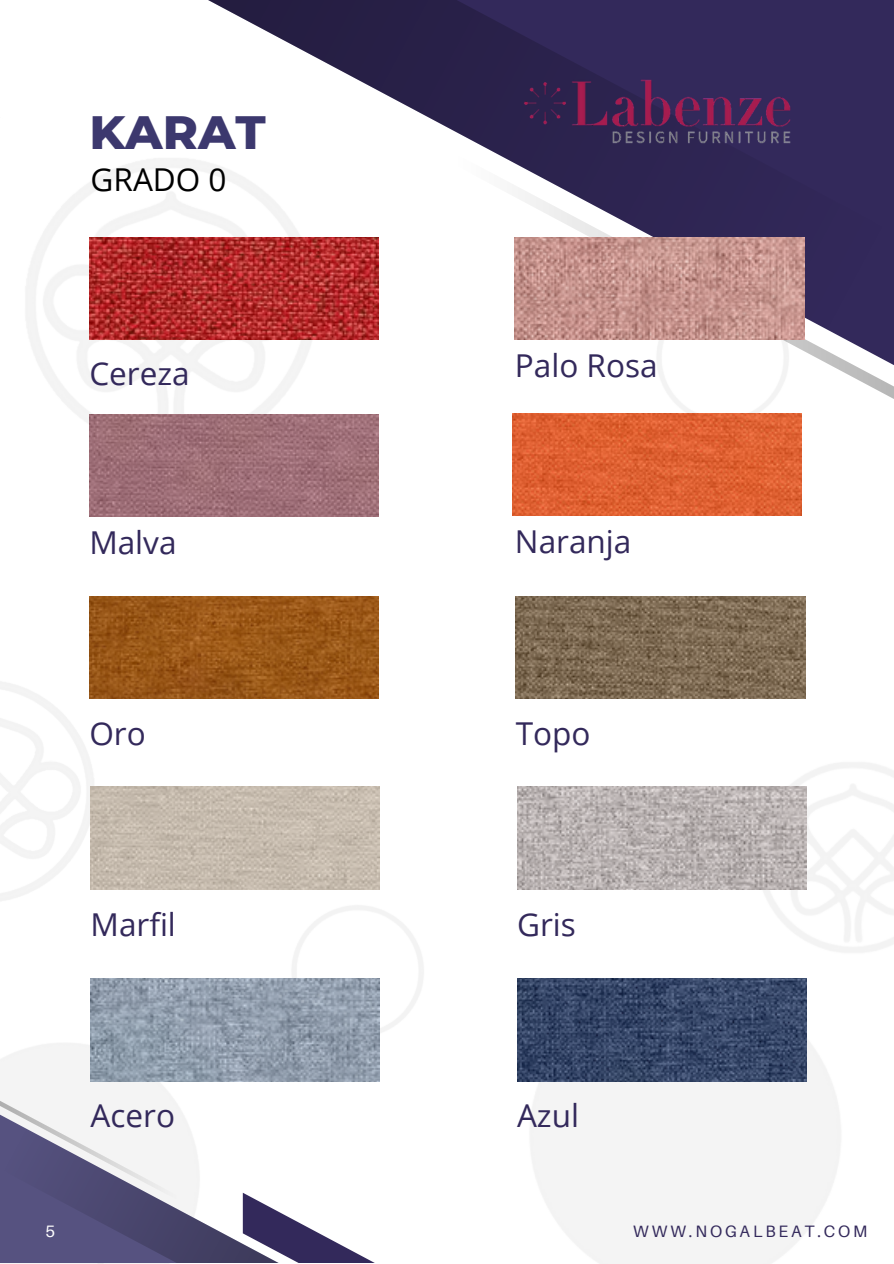
<style>
.page{position:relative;width:894px;height:1264px;background:#fff}
.page>*{position:absolute;margin:0;border:0;box-sizing:border-box;transform-origin:0 0}
.t1{font:800 47.7px "Montserrat";color:#3c386e}
.t2{font:31.5px "Open Sans";color:#33295b}
.t3{font:31.5px "Open Sans";color:#000}
.t4{font:16.5px "Aileron";letter-spacing:.17em;color:#33295b}
.t5{font:16.5px "Aileron";color:#fff}
</style>
<div class="page">
<img style="left:285px;top:619px;width:608px;height:644px">
<img style="left:26px;top:202px;width:776px;height:309px">
<img style="left:0;top:1043px;width:263px;height:220px">
<img style="left:0;top:682px;width:146px;height:219px">
<img style="left:285px;top:893px;width:190px;height:170px">
<svg style="left:457px;top:379px;width:436px;height:34px"></svg>
<svg style="left:208px;top:0;width:685px;height:379px"></svg>
<svg style="left:0;top:1094px;width:375px;height:168px"></svg>
<img style="left:515px;top:69px;width:290px;height:86px">
<img style="left:89px;top:237px;width:289px;height:102px">
<img style="left:515px;top:237px;width:289px;height:102px">
<img style="left:89px;top:414px;width:289px;height:102px">
<img style="left:89px;top:596px;width:289px;height:102px">
<img style="left:512px;top:413px;width:289px;height:102px">
<svg style="left:67px;top:0;width:293px;height:202px"></svg>
<svg style="left:67px;top:0;width:50px;height:148px"></svg>
<img style="left:515px;top:596px;width:290px;height:102px">
<img style="left:90px;top:787px;width:290px;height:102px">
<img style="left:517px;top:787px;width:289px;height:102px">
<img style="left:90px;top:978px;width:290px;height:102px">
<img style="left:517px;top:978px;width:289px;height:102px">
<p class="t1" style="left:89px;top:102px;width:178px">KARAT</p>
<p class="t3" style="left:90px;top:157px;width:137px">GRADO 0</p>
<p class="t2" style="left:89px;top:351px;width:102px">Cereza</p>
<p class="t2" style="left:515px;top:343px;width:144px">Palo Rosa</p>
<h3 class="t2" style="left:89px;top:520px;width:89px">Malva</h3>
<h3 class="t2" style="left:515px;top:520px;width:118px">Naranja</h3>
<p class="t2" style="left:89px;top:711px;width:58px">Oro</p>
<p class="t2" style="left:515px;top:711px;width:76px">Topo</p>
<h3 class="t2" style="left:90px;top:901px;width:87px">Marfil</h3>
<h3 class="t2" style="left:517px;top:901px;width:60px">Gris</h3>
<p class="t2" style="left:90px;top:1093px;width:86px">Acero</p>
<p class="t2" style="left:517px;top:1093px;width:63px">Azul</p>
<h3 class="t5" style="left:46px;top:1221px;width:11px">5</h3>
<p class="t4" style="left:633px;top:1221px;width:236px">WWW.NOGALBEAT.COM</p>
</div>
